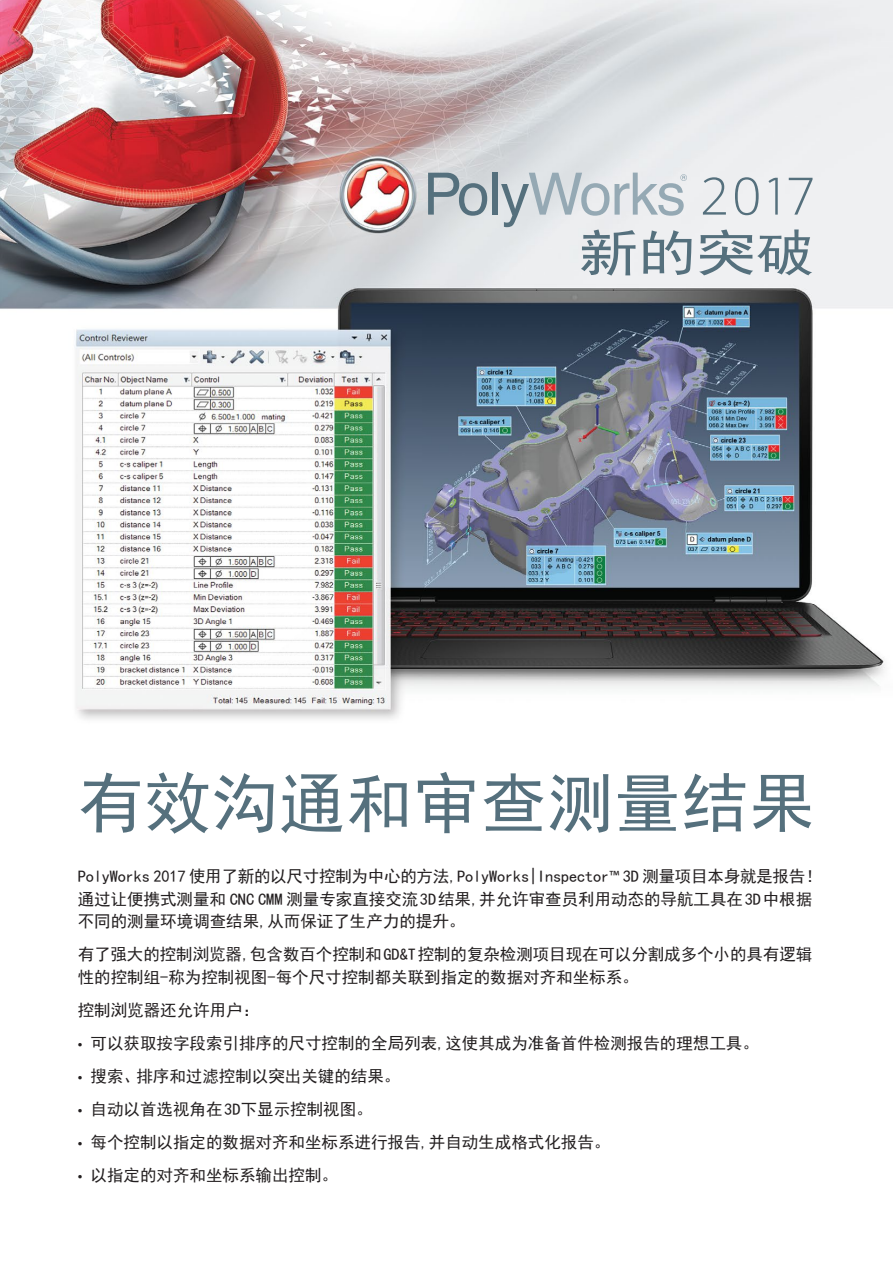
<style>
.page{position:relative;width:893px;height:1263px;background:#fff}
.page>*{position:absolute;margin:0;border:0;box-sizing:border-box;transform-origin:0 0}
.t1{font:66px "Sim Hei";letter-spacing:.015em;color:#55707d}
.t2{font:49.35px "Sim Hei";color:#55707d;scale:1.19 1}
.t3{font:16.5px/22.5px "Sim Hei";color:#231f20}
.s1{font-family:"Myriad Pro"}
</style>
<div class="page">
<img style="left:0;top:0;width:893px;height:719px">
<svg style="left:428px;top:173px;width:59px;height:43px;background:#a6b2b9"></svg>
<div style="left:492px;top:173px;width:5px;height:42px;background:#55707d"></div>
<svg style="left:501px;top:173px;width:186px;height:54px;background:#ced5da"></svg>
<svg style="left:703px;top:177px;width:23px;height:38px"></svg>
<svg style="left:735px;top:177px;width:24px;height:38px"></svg>
<svg style="left:768px;top:178px;width:10px;height:37px"></svg>
<svg style="left:789px;top:178px;width:23px;height:37px"></svg>
<h2 class="t2" style="left:579px;top:228px;width:199px">新的突破</h2>
<h1 class="t1" style="left:78px;top:770px;width:739px">有效沟通和审查测量结果</h1>
<p class="t3" style="left:78px;top:865px;width:745px">PolyWorks 2017 使用了新的以尺寸控制为中心的方法,PolyWorks|Inspector<span class="s1">™</span> 3D 测量项目本身就是报告！通过让便携式测量和 CNC CMM 测量专家直接交流3D结果,并允许审查员利用动态的导航工具在3D中根据不同的测量环境调查结果,从而保证了生产力的提升。</p>
<p class="t3" style="left:78px;top:943px;width:736px">有了强大的控制浏览器,包含数百个控制和GD&amp;T控制的复杂检测项目现在可以分割成多个小的具有逻辑性的控制组-称为控制视图-每个尺寸控制都关联到指定的数据对齐和坐标系。</p>
<p class="t3" style="left:78px;top:998px;width:183px">控制浏览器还允许用户：</p>
<p class="t3" style="left:78px;top:1031px;width:683px"><span class="s1">•</span> 可以获取按字段索引排序的尺寸控制的全局列表,这使其成为准备首件检测报告的理想工具。</p>
<p class="t3" style="left:78px;top:1064px;width:324px"><span class="s1">•</span> 搜索、排序和过滤控制以突出关键的结果。</p>
<p class="t3" style="left:78px;top:1097px;width:297px"><span class="s1">•</span> 自动以首选视角在3D下显示控制视图。</p>
<p class="t3" style="left:78px;top:1130px;width:534px"><span class="s1">•</span> 每个控制以指定的数据对齐和坐标系进行报告,并自动生成格式化报告。</p>
<p class="t3" style="left:78px;top:1163px;width:262px"><span class="s1">•</span> 以指定的对齐和坐标系输出控制。</p>
</div>
